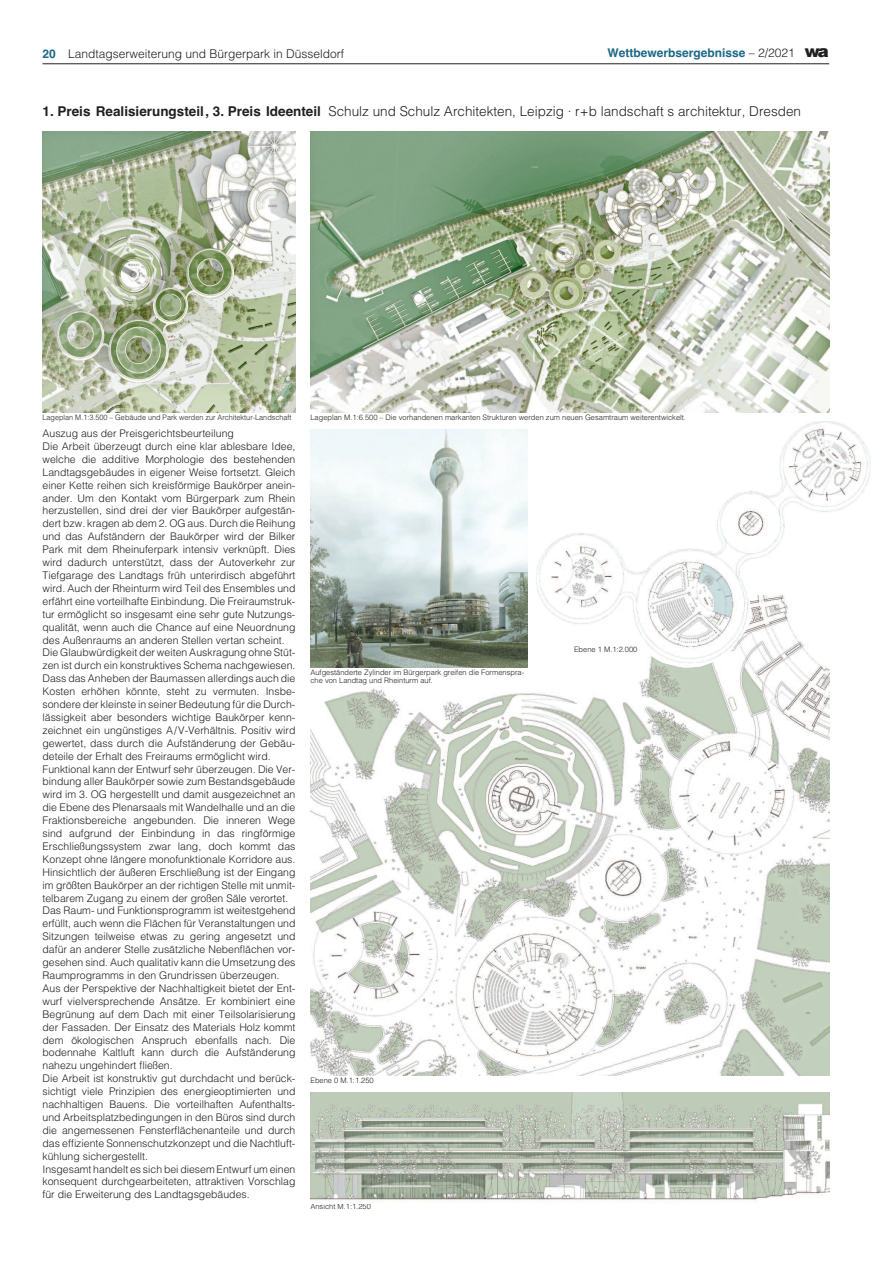
<style>
.page{position:relative;width:893px;height:1263px;background:#fff}
.page>*{position:absolute;margin:0;border:0;box-sizing:border-box;transform-origin:0 0}
.t1{font:300 13.5px "Helvetica";color:#231f20}
.t2{font:300 12px "Helvetica";color:#231f20}
.t3{font:700 12px "Helvetica";color:#1d6987}
.t4{font:300 10.5px/12.9px "Helvetica";color:#231f20}
.t5{font:300 7.5px/8.2px "Helvetica";color:#231f20}
.s1{font-weight:700;color:#1d6987}
.s2{font-weight:300;color:#231f20}
.s3{font-weight:900;font-size:16.5px;color:#231f20}
.s4{font-weight:700}
</style>
<div class="page">
<img style="left:310px;top:132px;width:519px;height:280px">
<hr style="left:43px;top:64px;width:786px;height:1px;background:#231f20">
<img style="left:310px;top:1093px;width:519px;height:110px">
<img style="left:43px;top:132px;width:252px;height:280px">
<img style="left:310px;top:595px;width:519px;height:481px">
<img style="left:310px;top:429px;width:217px;height:239px">
<img style="left:531px;top:421px;width:340px;height:247px">
<p class="t2" style="left:43px;top:43px;width:303px"><span class="s1">20</span> Landtagserweiterung und Bürgerpark in Düsseldorf</p>
<p class="t3" style="left:608px;top:46px;width:223px">Wettbewerbsergebnisse <span class="s2">– 2/2021</span> <span class="s3">wa</span></p>
<p class="t1" style="left:43px;top:100px;width:760px"><span class="s4">1. Preis Realisierungsteil, 3. Preis Ideenteil</span> Schulz und Schulz Architekten, Leipzig · r+b landschaft s architektur, Dresden</p>
<p class="t5" style="left:43px;top:413px;width:251px">Lageplan M.1:3.500 – Gebäude und Park werden zur Architektur-Landschaft</p>
<p class="t5" style="left:310px;top:413px;width:377px">Lageplan M.1:6.500 – Die vorhandenen markanten Strukturen werden zum neuen Gesamtraum weiterentwickelt.</p>
<p class="t4" style="left:43px;top:426px;width:254px">Auszug aus der Preisgerichtsbeurteilung<br>Die Arbeit überzeugt durch eine klar ablesbare Idee, welche die additive Morphologie des bestehenden Landtagsgebäudes in eigener Weise fortsetzt. Gleich einer Kette reihen sich kreisförmige Baukörper anein&shy;ander. Um den Kontakt vom Bürgerpark zum Rhein herzustellen, sind drei der vier Baukörper aufgestän&shy;dert bzw. kragen ab dem 2. OG aus. Durch die Reihung und das Aufständern der Baukörper wird der Bilker Park mit dem Rheinuferpark intensiv verknüpft. Dies wird dadurch unterstützt, dass der Autoverkehr zur Tiefgarage des Landtags früh unterirdisch abgeführt wird. Auch der Rheinturm wird Teil des Ensembles und erfährt eine vorteilhafte Einbindung. Die Freiraumstruk&shy;tur ermöglicht so insgesamt eine sehr gute Nutzungs&shy;qualität, wenn auch die Chance auf eine Neuordnung des Außenraums an anderen Stellen vertan scheint.<br>Die Glaubwürdigkeit der weiten Auskragung ohne Stüt&shy;zen ist durch ein konstruktives Schema nachgewiesen.<br>Dass das Anheben der Baumassen allerdings auch die Kosten erhöhen könnte, steht zu vermuten. Insbe&shy;sondere der kleinste in seiner Bedeutung für die Durch&shy;lässigkeit aber besonders wichtige Baukörper kenn&shy;zeichnet ein ungünstiges A/V-Verhältnis. Positiv wird gewertet, dass durch die Aufständerung der Gebäu&shy;deteile der Erhalt des Freiraums ermöglicht wird.<br>Funktional kann der Entwurf sehr überzeugen. Die Ver&shy;bindung aller Baukörper sowie zum Bestandsgebäude wird im 3. OG hergestellt und damit ausgezeichnet an die Ebene des Plenarsaals mit Wandelhalle und an die Fraktionsbereiche angebunden. Die inneren Wege sind aufgrund der Einbindung in das ringförmige Erschließungssystem zwar lang, doch kommt das Konzept ohne längere monofunktionale Korridore aus.<br>Hinsichtlich der äußeren Erschließung ist der Eingang im größten Baukörper an der richtigen Stelle mit unmit&shy;telbarem Zugang zu einem der großen Säle verortet.<br>Das Raum- und Funktionsprogramm ist weitestgehend erfüllt, auch wenn die Flächen für Veranstaltungen und Sitzungen teilweise etwas zu gering angesetzt und dafür an anderer Stelle zusätzliche Nebenflächen vor&shy;gesehen sind. Auch qualitativ kann die Umsetzung des Raumprogramms in den Grundrissen überzeugen.<br>Aus der Perspektive der Nachhaltigkeit bietet der Ent&shy;wurf vielversprechende Ansätze. Er kombiniert eine Begrünung auf dem Dach mit einer Teilsolarisierung der Fassaden. Der Einsatz des Materials Holz kommt dem ökologischen Anspruch ebenfalls nach. Die bodennahe Kaltluft kann durch die Aufständerung nahezu ungehindert fließen.<br>Die Arbeit ist konstruktiv gut durchdacht und berück&shy;sichtigt viele Prinzipien des energieoptimierten und nachhaltigen Bauens. Die vorteilhaften Aufenthalts&shy;und Arbeitsplatzbedingungen in den Büros sind durch die angemessenen Fensterflächenanteile und durch das effiziente Sonnenschutzkonzept und die Nachtluft&shy;kühlung sichergestellt.<br>Insgesamt handelt es sich bei diesem Entwurf um einen konsequent durchgearbeiteten, attraktiven Vorschlag für die Erweiterung des Landtagsgebäudes.</p>
<p class="t5" style="left:310px;top:668px;width:215px">Aufgeständerte Zylinder im Bürgerpark greifen die Formenspra&shy;che von Landtag und Rheinturm auf.</p>
<p class="t5" style="left:310px;top:1076px;width:65px">Ebene 0 M.1:1.250</p>
<p class="t5" style="left:310px;top:1201px;width:62px">Ansicht M.1:1.250</p>
<p class="t5" style="left:574px;top:644px;width:65px">Ebene 1 M.1:2.000</p>
</div>
